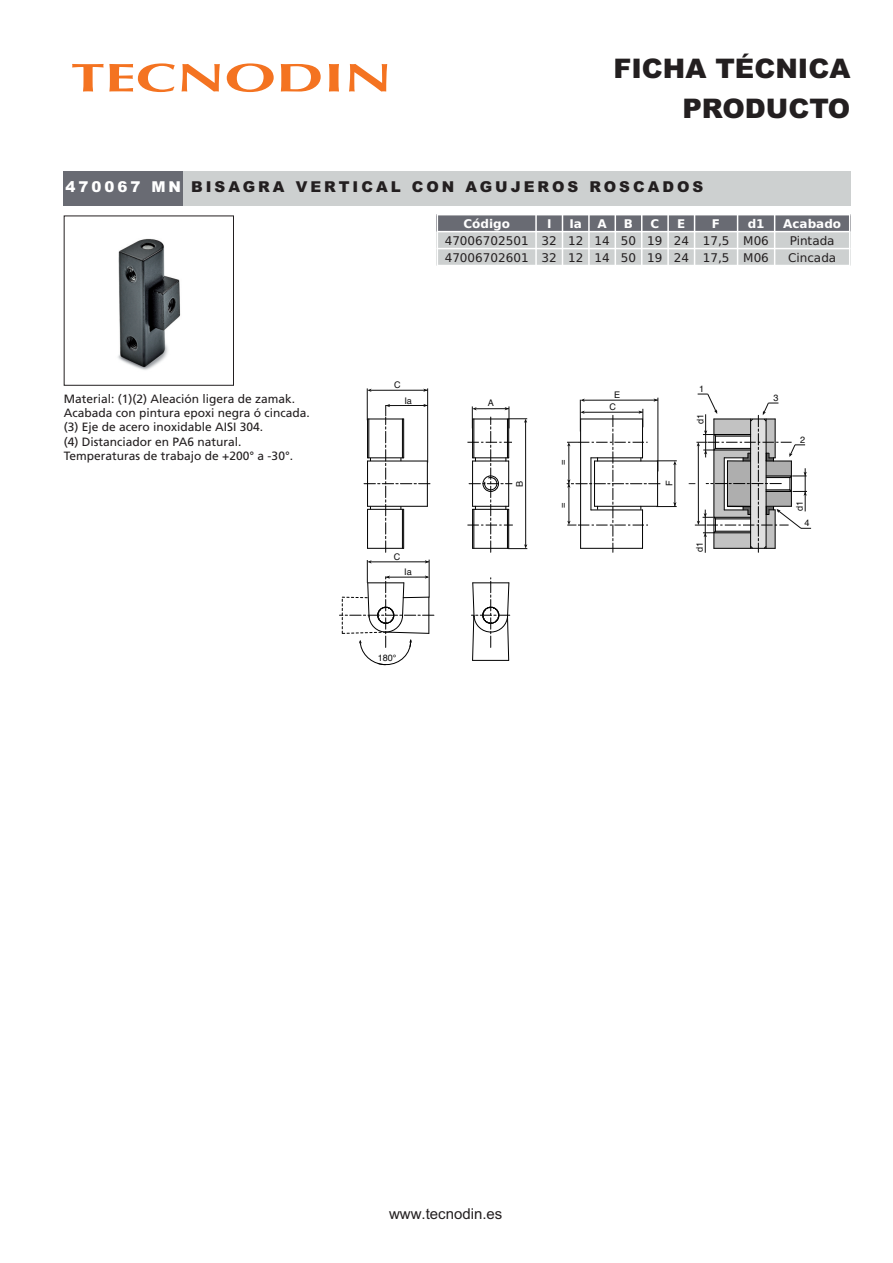
<style>
.page{position:relative;width:893px;height:1263px;background:#fff}
.page>*{position:absolute;margin:0;border:0;box-sizing:border-box;transform-origin:0 0}
.t1{font:700 39.9px "Optima";color:#f47321;scale:1.54 1}
.t2{font:900 27px/40.5px "Arial";color:#231f20;text-align:right}
.t3{font:900 15px "Arial";letter-spacing:.2em;color:#231f20}
.t4{font:15px "Arial";color:#231f20}
.t5{font:12px/14.4px "Frutiger";color:#231f20}
.t6{font:12px "Bitstream Vera Sans";color:#231f20}
.t7{font:700 12px "Bitstream Vera Sans";color:#fff}
.t8{font:9.15px "Helvetica";color:#0e0e0e}
.s1{color:#fff}
</style>
<div class="page">
<svg style="left:471px;top:578px;width:39px;height:83px"></svg>
<hr style="left:473px;top:660px;width:36px;height:1px;background:#000">
<svg style="left:467px;top:406px;width:60px;height:146px"></svg>
<hr style="left:580px;top:400px;width:1px;height:31px;background:#0e0e0e">
<hr style="left:658px;top:398px;width:1px;height:73px;background:#0e0e0e">
<hr style="left:584px;top:400px;width:74px;height:1px;background:#0e0e0e">
<svg style="left:580px;top:399px;width:5px;height:3px"></svg>
<svg style="left:654px;top:398px;width:4px;height:4px"></svg>
<hr style="left:705px;top:510px;width:1px;height:43px;background:#0e0e0e">
<svg style="left:695px;top:394px;width:116px;height:158px"></svg>
<svg style="left:567px;top:409px;width:110px;height:143px"></svg>
<hr style="left:427px;top:388px;width:1px;height:74px;background:#0e0e0e">
<svg style="left:364px;top:404px;width:67px;height:148px"></svg>
<hr style="left:370px;top:390px;width:58px;height:1px;background:#0e0e0e">
<svg style="left:423px;top:389px;width:5px;height:3px"></svg>
<hr style="left:367px;top:388px;width:1px;height:32px;background:#0e0e0e">
<svg style="left:339px;top:560px;width:95px;height:106px"></svg>
<hr style="left:429px;top:560px;width:1px;height:37px;background:#0e0e0e">
<div style="left:64px;top:171px;width:786px;height:34px;background:#cdd0d0"></div>
<div style="left:64px;top:171px;width:119px;height:34px;background:#696b73"></div>
<img style="left:118px;top:238px;width:63px;height:132px">
<div style="left:64px;top:216px;width:170px;height:170px;border:1px solid #231f20"></div>
<div style="left:437px;top:214px;width:99px;height:18px;background:#696b73"></div>
<div style="left:536px;top:214px;width:26px;height:18px;background:#696b73"></div>
<svg style="left:563px;top:215px;width:25px;height:16px"></svg>
<div style="left:589px;top:214px;width:26px;height:18px;background:#696b73"></div>
<div style="left:615px;top:214px;width:27px;height:18px;background:#696b73"></div>
<div style="left:642px;top:214px;width:26px;height:18px;background:#696b73"></div>
<svg style="left:669px;top:215px;width:25px;height:16px"></svg>
<div style="left:695px;top:214px;width:43px;height:18px;background:#696b73"></div>
<div style="left:738px;top:214px;width:37px;height:18px;background:#696b73"></div>
<div style="left:775px;top:214px;width:75px;height:18px;background:#696b73"></div>
<div style="left:437px;top:232px;width:99px;height:17px;background:#cdd0d0"></div>
<div style="left:536px;top:232px;width:26px;height:17px;background:#cdd0d0"></div>
<div style="left:562px;top:232px;width:27px;height:17px;background:#cdd0d0"></div>
<div style="left:589px;top:232px;width:26px;height:17px;background:#cdd0d0"></div>
<div style="left:615px;top:232px;width:27px;height:17px;background:#cdd0d0"></div>
<div style="left:642px;top:232px;width:26px;height:17px;background:#cdd0d0"></div>
<div style="left:668px;top:232px;width:27px;height:17px;background:#cdd0d0"></div>
<div style="left:695px;top:232px;width:43px;height:17px;background:#cdd0d0"></div>
<div style="left:738px;top:232px;width:37px;height:17px;background:#cdd0d0"></div>
<div style="left:775px;top:232px;width:75px;height:17px;background:#cdd0d0"></div>
<div style="left:437px;top:249px;width:99px;height:17px;background:#cdd0d0"></div>
<div style="left:536px;top:249px;width:26px;height:17px;background:#cdd0d0"></div>
<div style="left:562px;top:249px;width:27px;height:17px;background:#cdd0d0"></div>
<div style="left:589px;top:249px;width:26px;height:17px;background:#cdd0d0"></div>
<div style="left:615px;top:249px;width:27px;height:17px;background:#cdd0d0"></div>
<div style="left:642px;top:249px;width:26px;height:17px;background:#cdd0d0"></div>
<div style="left:668px;top:249px;width:27px;height:17px;background:#cdd0d0"></div>
<div style="left:695px;top:249px;width:43px;height:17px;background:#cdd0d0"></div>
<div style="left:738px;top:249px;width:37px;height:17px;background:#cdd0d0"></div>
<div style="left:775px;top:249px;width:75px;height:17px;background:#cdd0d0"></div>
<hr style="left:437px;top:214px;width:1px;height:52px;background:#fff">
<hr style="left:535px;top:214px;width:2px;height:52px;background:#fff">
<hr style="left:562px;top:214px;width:1px;height:52px;background:#fff">
<hr style="left:588px;top:214px;width:2px;height:52px;background:#fff">
<hr style="left:615px;top:214px;width:1px;height:52px;background:#fff">
<hr style="left:641px;top:214px;width:1px;height:52px;background:#fff">
<hr style="left:667px;top:214px;width:2px;height:52px;background:#fff">
<hr style="left:694px;top:214px;width:1px;height:52px;background:#fff">
<hr style="left:737px;top:214px;width:1px;height:52px;background:#fff">
<hr style="left:774px;top:214px;width:1px;height:52px;background:#fff">
<hr style="left:849px;top:214px;width:1px;height:52px;background:#fff">
<hr style="left:437px;top:214px;width:413px;height:1px;background:#fff">
<hr style="left:437px;top:231px;width:413px;height:1px;background:#fff">
<hr style="left:437px;top:248px;width:413px;height:1px;background:#fff">
<hr style="left:437px;top:265px;width:413px;height:1px;background:#fff">
<h1 class="t1" style="left:71px;top:62px;width:210px">TECNODIN</h1>
<h2 class="t2" style="left:613px;top:48px;width:239px">FICHA TÉCNICA<br>PRODUCTO</h2>
<p class="t3" style="left:65px;top:178px;width:639px"><span class="s1">470067 MN</span> BISAGRA VERTICAL CON AGUJEROS ROSCADOS</p>
<p class="t5" style="left:64px;top:392px;width:248px">Material: (1)(2) Aleación ligera de zamak.<br>Acabada con pintura epoxi negra ó cincada. (3) Eje de acero inoxidable AISI 304.<br>(4) Distanciador en PA6 natural.<br>Temperaturas de trabajo de +200° a -30°.</p>
<p class="t7" style="left:463px;top:217px;width:48px">Código</p>
<p class="t7" style="left:547px;top:217px;width:6px">I</p>
<p class="t7" style="left:569px;top:217px;width:14px">Ia</p>
<p class="t7" style="left:597px;top:217px;width:11px">A</p>
<p class="t7" style="left:624px;top:217px;width:11px">B</p>
<p class="t7" style="left:650px;top:217px;width:10px">C</p>
<p class="t7" style="left:677px;top:217px;width:10px">E</p>
<p class="t7" style="left:712px;top:217px;width:10px">F</p>
<p class="t7" style="left:748px;top:217px;width:18px">d1</p>
<p class="t7" style="left:783px;top:217px;width:60px">Acabado</p>
<p class="t6" style="left:445px;top:234px;width:326px">47006702501 32 12 14 50 19 24 17,5 M06</p>
<p class="t6" style="left:790px;top:234px;width:46px">Pintada</p>
<p class="t6" style="left:445px;top:251px;width:326px">47006702601 32 12 14 50 19 24 17,5 M06</p>
<p class="t6" style="left:788px;top:251px;width:50px">Cincada</p>
<p class="t8" style="left:394px;top:378px;width:8px">C</p>
<p class="t8" style="left:404px;top:393px;width:9px">Ia</p>
<p class="t8" style="left:394px;top:550px;width:8px">C</p>
<p class="t8" style="left:404px;top:565px;width:9px">Ia</p>
<p class="t8" style="left:378px;top:650px;width:20px">180°</p>
<p class="t8" style="left:488px;top:395px;width:8px">A</p>
<p class="t8" style="left:512px;top:487px;width:8px;rotate:-90deg">B</p>
<p class="t8" style="left:556px;top:465px;width:7px;rotate:-90deg">=</p>
<p class="t8" style="left:556px;top:508px;width:7px;rotate:-90deg">=</p>
<p class="t8" style="left:614px;top:388px;width:8px">E</p>
<p class="t8" style="left:609px;top:400px;width:8px">C</p>
<p class="t8" style="left:699px;top:382px;width:7px">1</p>
<p class="t8" style="left:693px;top:424px;width:12px;rotate:-90deg">d1</p>
<p class="t8" style="left:662px;top:486px;width:7px;rotate:-90deg">F</p>
<p class="t8" style="left:685px;top:485px;width:4px;rotate:-90deg">I</p>
<p class="t8" style="left:693px;top:552px;width:12px;rotate:-90deg">d1</p>
<p class="t8" style="left:773px;top:391px;width:7px">3</p>
<p class="t8" style="left:800px;top:433px;width:7px">2</p>
<p class="t8" style="left:793px;top:511px;width:12px;rotate:-90deg">d1</p>
<p class="t8" style="left:804px;top:516px;width:7px">4</p>
<p class="t4" style="left:389px;top:1205px;width:115px">www.tecnodin.es</p>
</div>
